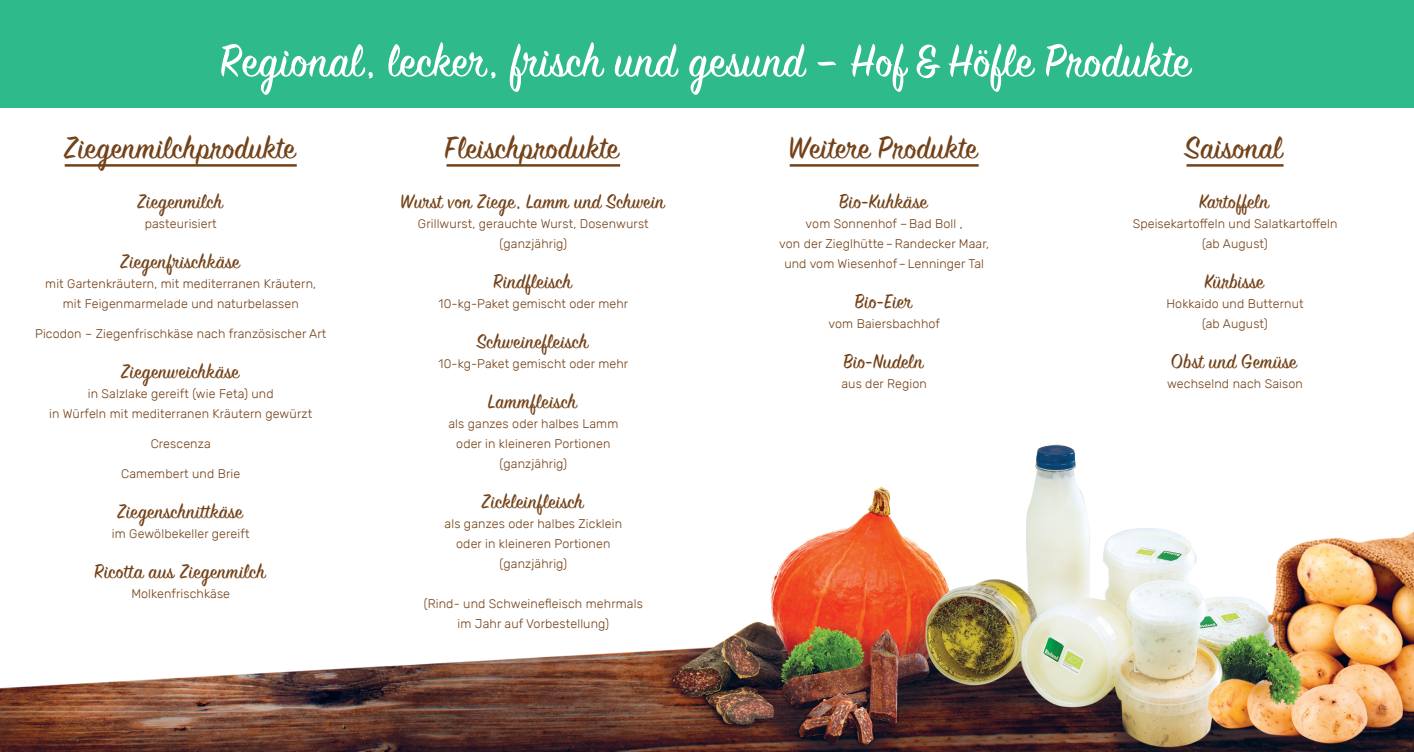
<style>
.page{position:relative;width:1414px;height:752px;background:#fff}
.page>*{position:absolute;margin:0;border:0;box-sizing:border-box;transform-origin:0 0}
.t1{font:italic 51.25px "Sign Painter House Script";letter-spacing:.01em;color:#fff}
.t2{font:italic 35px "Sign Painter House Script";letter-spacing:.01em;color:#744218}
.t3{font:italic 22.5px "Sign Painter House Script";letter-spacing:.01em;color:#744218}
.t4{font:300 12.5px/20px "Rubik";letter-spacing:.01em;color:#744218;text-align:center}
</style>
<div class="page">
<img style="left:0;top:164px;width:1414px;height:587px">
<div style="left:0;top:0;width:1414px;height:108px;background:#2fba8c"></div>
<hr style="left:65px;top:164px;width:232px;height:2px;background:#744218">
<hr style="left:446px;top:164px;width:174px;height:2px;background:#744218">
<hr style="left:790px;top:164px;width:189px;height:2px;background:#744218">
<hr style="left:1186px;top:164px;width:97px;height:2px;background:#744218">
<h1 class="t1" style="left:222px;top:29px;width:991px">Regional,lecker,frischundgesund–Hof &amp;HöfleProdukte</h1>
<h2 class="t2" style="left:65px;top:126px;width:247px">Ziegenmilchprodukte</h2>
<h2 class="t2" style="left:446px;top:126px;width:188px">Fleischprodukte</h2>
<h2 class="t2" style="left:790px;top:126px;width:204px">WeitereProdukte</h2>
<h2 class="t2" style="left:1186px;top:126px;width:112px">Saisonal</h2>
<h3 class="t3" style="left:138px;top:187px;width:96px">Ziegenmilch</h3>
<p class="t4" style="left:145px;top:213px;width:73px">pasteurisiert</p>
<h3 class="t3" style="left:121px;top:247px;width:130px">Ziegenfrischkäse</h3>
<p class="t4" style="left:45px;top:273px;width:272px">mit Gartenkräutern, mit mediterranen Kräutern, mit Feigenmarmelade und naturbelassen</p>
<p class="t4" style="left:35px;top:323px;width:293px">Picodon – Ziegenfrischkäse nach französischer Art</p>
<h3 class="t3" style="left:121px;top:357px;width:128px">Ziegenweichkäse</h3>
<p class="t4" style="left:49px;top:383px;width:264px">in Salzlake gereift (wie Feta) und<br>in Würfeln mit mediterranen Kräutern gewürzt</p>
<p class="t4" style="left:151px;top:433px;width:62px">Crescenza</p>
<p class="t4" style="left:121px;top:463px;width:121px">Camembert und Brie</p>
<h3 class="t3" style="left:118px;top:497px;width:136px">Ziegenschnittkäse</h3>
<p class="t4" style="left:112px;top:523px;width:139px">im Gewölbekeller gereift</p>
<h3 class="t3" style="left:95px;top:557px;width:181px">RicottaausZiegenmilch</h3>
<p class="t4" style="left:131px;top:583px;width:100px">Molkenfrischkäse</p>
<h3 class="t3" style="left:401px;top:187px;width:274px">Wurstvon Ziege,LammundSchwein</h3>
<p class="t4" style="left:418px;top:213px;width:232px">Grillwurst, gerauchte Wurst, Dosenwurst (ganzjährig)</p>
<h3 class="t3" style="left:494px;top:267px;width:89px">Rindfleisch</h3>
<p class="t4" style="left:439px;top:293px;width:191px">10-kg-Paket gemischt oder mehr</p>
<h3 class="t3" style="left:478px;top:327px;width:121px">Schweinefleisch</h3>
<p class="t4" style="left:439px;top:353px;width:191px">10-kg-Paket gemischt oder mehr</p>
<h3 class="t3" style="left:489px;top:387px;width:99px">Lammfleisch</h3>
<p class="t4" style="left:448px;top:413px;width:171px">als ganzes oder halbes Lamm oder in kleineren Portionen (ganzjährig)</p>
<h3 class="t3" style="left:482px;top:487px;width:112px">Zickleinfleisch</h3>
<p class="t4" style="left:445px;top:513px;width:179px">als ganzes oder halbes Zicklein oder in kleineren Portionen (ganzjährig)</p>
<p class="t4" style="left:424px;top:593px;width:221px">(Rind- und Schweinefleisch mehrmals im Jahr auf Vorbestellung)</p>
<h3 class="t3" style="left:840px;top:187px;width:98px">Bio-Kuhkäse</h3>
<p class="t4" style="left:779px;top:213px;width:212px">vom Sonnenhof –Bad Boll ,<br>von der Zieglhütte –Randecker Maar, und vom Wiesenhof– Lenninger Tal</p>
<h3 class="t3" style="left:856px;top:287px;width:67px">Bio-Eier</h3>
<p class="t4" style="left:828px;top:313px;width:113px">vom Baiersbachhof</p>
<h3 class="t3" style="left:844px;top:347px;width:90px">Bio-Nudeln</h3>
<p class="t4" style="left:841px;top:373px;width:87px">aus der Region</p>
<h3 class="t3" style="left:1200px;top:187px;width:80px">Kartoffeln</h3>
<p class="t4" style="left:1132px;top:213px;width:206px">Speisekartoffeln und Salatkartoffeln (ab August)</p>
<h3 class="t3" style="left:1205px;top:267px;width:69px">Kürbisse</h3>
<p class="t4" style="left:1166px;top:293px;width:139px">Hokkaido und Butternut (ab August)</p>
<h3 class="t3" style="left:1172px;top:347px;width:135px">ObstundGemüse</h3>
<p class="t4" style="left:1167px;top:373px;width:137px">wechselnd nach Saison</p>
</div>
